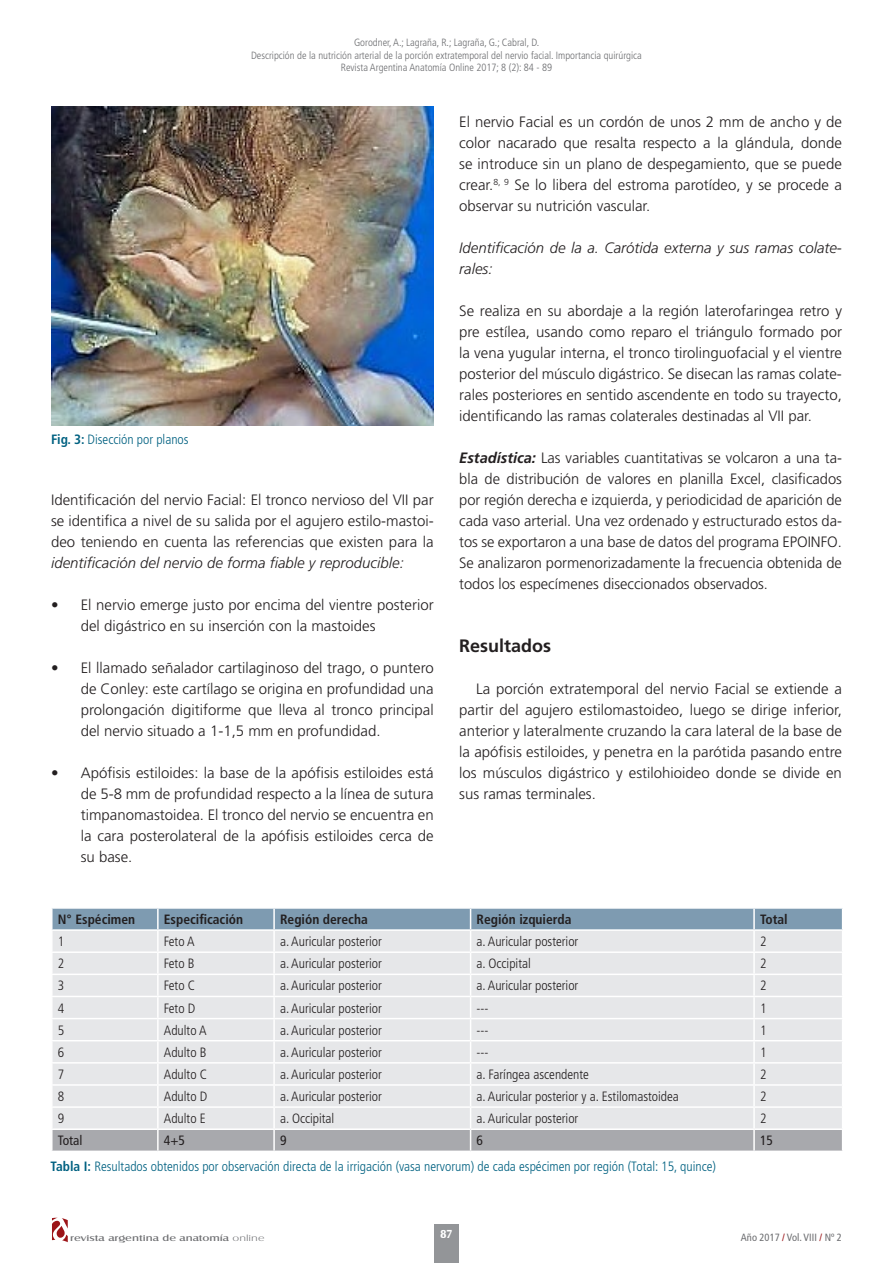
<style>
.page{position:relative;width:893px;height:1263px;background:#fff}
.page>*{position:absolute;margin:0;border:0;box-sizing:border-box;transform-origin:0 0}
.Titulo_articulo_secu{font:700 18px "Frutiger LT Std";color:#231f20}
.Body_Text{font:300 15px/21px "Frutiger LT Std";color:#231f20;text-align:justify}
.Body_Text-2{font:italic 300 15px/21px "Frutiger LT Std";color:#231f20}
.t1{font:300 condensed 13.5px "Frutiger LT Std";color:#231f20}
.Epigrafes_fotos{font:300 condensed 13.5px "Frutiger LT Std";color:#006181}
.t2{font:700 condensed 13.5px "Frutiger LT Std";color:#231f20}
.t3{font:condensed 13.5px "Frutiger LT Std";color:#231f20}
.t4{font:700 12px "Castle T";color:#fff}
.t5{font:300 condensed 10.5px/12.6px "Frutiger LT Std";color:#6c6d70;text-align:center}
.t6{font:condensed 10.5px "Frutiger LT Std";color:#6c6d70}
.t7{font:9px "Castle T";color:#6c6d70;scale:1.4 1}
.s1{font-weight:700}
.s2{font-style:italic}
.s3{font-weight:700;font-style:italic}
.s4{font-family:"Castle T Ligh"}
.s5{color:#9c1418}
</style>
<div class="page">
<svg style="left:52px;top:1218px;width:16px;height:24px"></svg>
<div style="left:434px;top:1224px;width:24px;height:39px;background:#939598"></div>
<img style="left:51px;top:106px;width:383px;height:319px">
<svg style="left:52px;top:908px;width:791px;height:242px"></svg>
<p class="t5" style="left:251px;top:36px;width:392px">Gorodner, A.; Lagraña, R.; Lagraña, G.; Cabral, D.<br>Descripción de la nutrición arterial de la porción extratemporal del nervio facial. Importancia quirúrgica<br>Revista Argentina Anatomía Online 2017; 8 (2): 84 - 89</p>
<p class="Epigrafes_fotos" style="left:51px;top:432px;width:139px"><span class="s1">Fig. 3:</span> Disección por planos</p>
<p class="Body_Text" style="left:51px;top:490px;width:384px">Identificación del nervio Facial: El tronco nervioso del VII par se identifica a nivel de su salida por el agujero estilo-mastoi&shy;deo teniendo en cuenta las referencias que existen para la <span class="s2">identificación del nervio de forma fiable y reproducible:</span></p>
<p class="Body_Text" style="left:81px;top:595px;width:354px;text-indent:-30px">• El nervio emerge justo por encima del vientre posterior del digástrico en su inserción con la mastoides</p>
<p class="Body_Text" style="left:81px;top:658px;width:354px;text-indent:-30px">• El llamado señalador cartilaginoso del trago, o puntero de Conley: este cartílago se origina en profundidad una prolongación digitiforme que lleva al tronco principal del nervio situado a 1-1,5 mm en profundidad.</p>
<p class="Body_Text" style="left:81px;top:763px;width:354px;text-indent:-30px">• Apófisis estiloides: la base de la apófisis estiloides está de 5-8 mm de profundidad respecto a la línea de sutura timpanomastoidea. El tronco del nervio se encuentra en la cara posterolateral de la apófisis estiloides cerca de su base.</p>
<p class="Body_Text" style="left:459px;top:112px;width:384px">El nervio Facial es un cordón de unos 2 mm de ancho y de color nacarado que resalta respecto a la glándula, donde se introduce sin un plano de despegamiento, que se puede crear.<sup>8,</sup> <sup>9</sup> Se lo libera del estroma parotídeo, y se procede a observar su nutrición vascular.</p>
<p class="Body_Text-2" style="left:459px;top:238px;width:384px">Identificación de la a. Carótida externa y sus ramas colate&shy;rales:</p>
<p class="Body_Text" style="left:459px;top:301px;width:384px">Se realiza en su abordaje a la región laterofaringea retro y pre estílea, usando como reparo el triángulo formado por la vena yugular interna, el tronco tirolinguofacial y el vientre posterior del músculo digástrico. Se disecan las ramas colate&shy;rales posteriores en sentido ascendente en todo su trayecto, identificando las ramas colaterales destinadas al VII par.</p>
<p class="Body_Text" style="left:459px;top:448px;width:384px"><span class="s3">Estadística:</span> Las variables cuantitativas se volcaron a una ta&shy;bla de distribución de valores en planilla Excel, clasificados por región derecha e izquierda, y periodicidad de aparición de cada vaso arterial. Una vez ordenado y estructurado estos da&shy;tos se exportaron a una base de datos del programa EPOINFO.<br>Se analizaron pormenorizadamente la frecuencia obtenida de todos los especímenes diseccionados observados.</p>
<p class="Titulo_articulo_secu" style="left:459px;top:635px;width:93px">Resultados</p>
<p class="Body_Text" style="left:459px;top:679px;width:384px;text-indent:17px">La porción extratemporal del nervio Facial se extiende a partir del agujero estilomastoideo, luego se dirige inferior, anterior y lateralmente cruzando la cara lateral de la base de la apófisis estiloides, y penetra en la parótida pasando entre los músculos digástrico y estilohioideo donde se divide en sus ramas terminales.</p>
<p class="t2" style="left:58px;top:911px;width:79px">N° Espécimen</p>
<p class="t2" style="left:164px;top:911px;width:81px">Especificación</p>
<p class="t2" style="left:280px;top:911px;width:89px">Región derecha</p>
<p class="t2" style="left:477px;top:911px;width:96px">Región izquierda</p>
<p class="t2" style="left:760px;top:911px;width:29px">Total</p>
<p class="t1" style="left:58px;top:934px;width:8px">1</p>
<p class="t1" style="left:164px;top:934px;width:32px">Feto A</p>
<p class="t1" style="left:280px;top:934px;width:103px">a. Auricular posterior</p>
<p class="t1" style="left:477px;top:934px;width:103px">a. Auricular posterior</p>
<p class="t1" style="left:760px;top:934px;width:8px">2</p>
<p class="t1" style="left:58px;top:956px;width:8px">2</p>
<p class="t1" style="left:164px;top:956px;width:32px">Feto B</p>
<p class="t1" style="left:280px;top:956px;width:103px">a. Auricular posterior</p>
<p class="t1" style="left:477px;top:956px;width:56px">a. Occipital</p>
<p class="t1" style="left:760px;top:956px;width:8px">2</p>
<p class="t1" style="left:58px;top:978px;width:8px">3</p>
<p class="t1" style="left:164px;top:978px;width:33px">Feto C</p>
<p class="t1" style="left:280px;top:978px;width:103px">a. Auricular posterior</p>
<p class="t1" style="left:477px;top:978px;width:103px">a. Auricular posterior</p>
<p class="t1" style="left:760px;top:978px;width:8px">2</p>
<p class="t1" style="left:58px;top:1000px;width:8px">4</p>
<p class="t1" style="left:164px;top:1000px;width:33px">Feto D</p>
<p class="t1" style="left:280px;top:1000px;width:103px">a. Auricular posterior</p>
<p class="t1" style="left:477px;top:1000px;width:13px">---</p>
<p class="t1" style="left:760px;top:1000px;width:8px">1</p>
<p class="t1" style="left:58px;top:1022px;width:8px">5</p>
<p class="t1" style="left:164px;top:1022px;width:44px">Adulto A</p>
<p class="t1" style="left:280px;top:1022px;width:103px">a. Auricular posterior</p>
<p class="t1" style="left:477px;top:1022px;width:13px">---</p>
<p class="t1" style="left:760px;top:1022px;width:8px">1</p>
<p class="t1" style="left:58px;top:1044px;width:8px">6</p>
<p class="t1" style="left:164px;top:1044px;width:44px">Adulto B</p>
<p class="t1" style="left:280px;top:1044px;width:103px">a. Auricular posterior</p>
<p class="t1" style="left:477px;top:1044px;width:13px">---</p>
<p class="t1" style="left:760px;top:1044px;width:8px">1</p>
<p class="t1" style="left:58px;top:1067px;width:8px">7</p>
<p class="t1" style="left:164px;top:1067px;width:45px">Adulto C</p>
<p class="t1" style="left:280px;top:1067px;width:103px">a. Auricular posterior</p>
<p class="t1" style="left:477px;top:1067px;width:114px">a. Faríngea ascendente</p>
<p class="t1" style="left:760px;top:1067px;width:8px">2</p>
<p class="t1" style="left:58px;top:1089px;width:8px">8</p>
<p class="t1" style="left:164px;top:1089px;width:45px">Adulto D</p>
<p class="t1" style="left:280px;top:1089px;width:103px">a. Auricular posterior</p>
<p class="t1" style="left:477px;top:1089px;width:204px">a. Auricular posterior y a. Estilomastoidea</p>
<p class="t1" style="left:760px;top:1089px;width:8px">2</p>
<p class="t1" style="left:58px;top:1111px;width:8px">9</p>
<p class="t1" style="left:164px;top:1111px;width:44px">Adulto E</p>
<p class="t1" style="left:280px;top:1111px;width:56px">a. Occipital</p>
<p class="t1" style="left:477px;top:1111px;width:103px">a. Auricular posterior</p>
<p class="t1" style="left:760px;top:1111px;width:8px">2</p>
<p class="t3" style="left:58px;top:1133px;width:26px">Total</p>
<p class="t3" style="left:164px;top:1133px;width:23px">4+5</p>
<p class="t3" style="left:280px;top:1133px;width:8px">9</p>
<p class="t3" style="left:477px;top:1133px;width:8px">6</p>
<p class="t3" style="left:760px;top:1133px;width:14px">15</p>
<p class="Epigrafes_fotos" style="left:51px;top:1159px;width:667px"><span class="s1">Tabla I:</span> Resultados obtenidos por observación directa de la irrigación (vasa nervorum) de cada espécimen por región (Total: 15, quince)</p>
<p class="t7" style="left:70px;top:1234px;width:140px">revista argentina de anatomía <span class="s4">online</span></p>
<p class="t4" style="left:440px;top:1227px;width:14px">87</p>
<p class="t6" style="left:741px;top:1231px;width:103px">Año 2017 <span class="s5">/</span> Vol. VIII <span class="s5">/</span> Nº 2</p>
</div>
